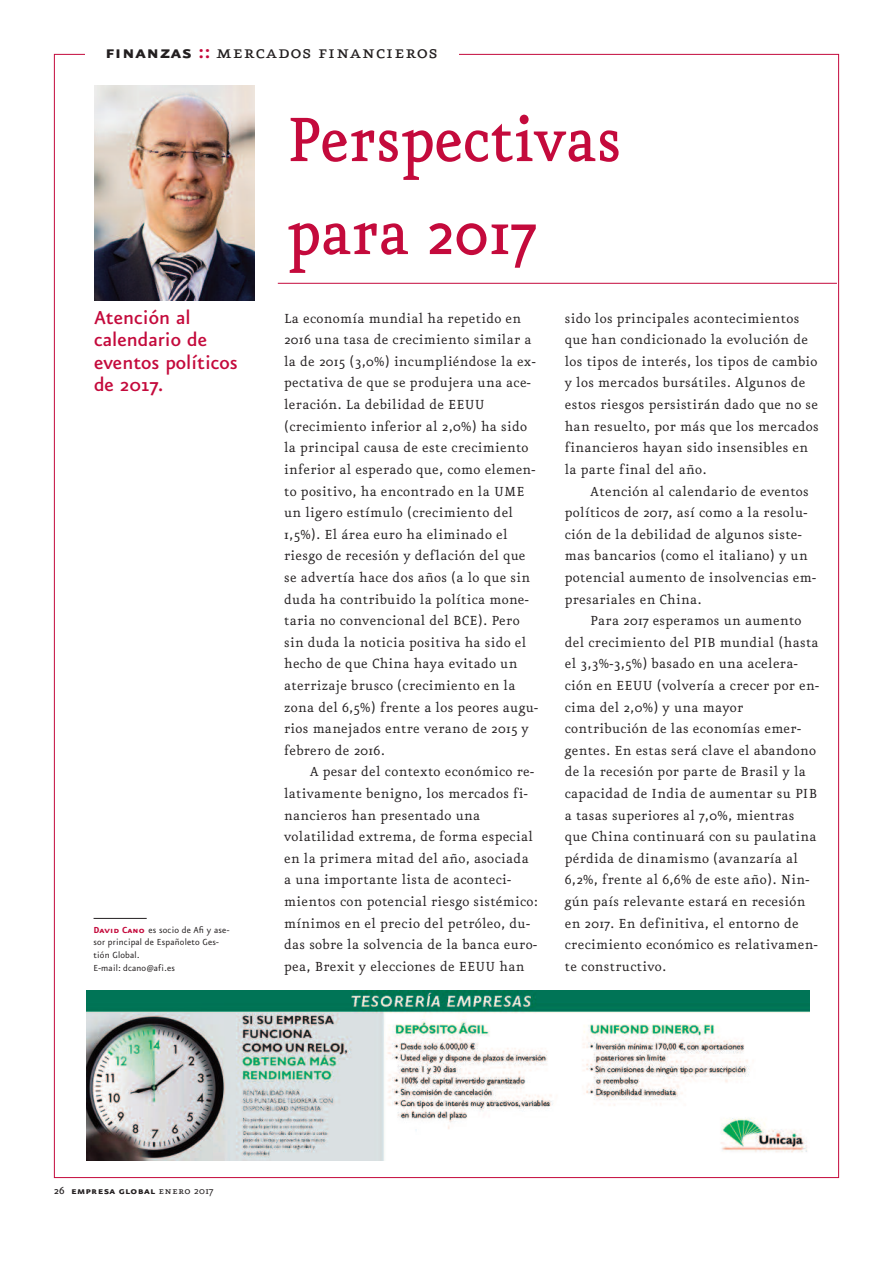
<style>
.page{position:relative;width:893px;height:1263px;background:#fff}
.page>*{position:absolute;margin:0;border:0;box-sizing:border-box;transform-origin:0 0}
.t1{font:500 75px/93px "Eureka";color:#c40a3c;scale:.9 1}
.t2{font:500 22.5px/22.5px "Eureka Sans";color:#c40a3c}
.t3{font:21.9px "Eureka Small Caps";letter-spacing:.025em;color:#231f20}
.t4{font:15.75px/21.6px "Eureka";letter-spacing:.02em;color:#231f20}
.t5{font:12px "Eureka Sans Bold Caps";letter-spacing:.025em;color:#231f20}
.t6{font:10.5px/12.8px "Eureka Sans";letter-spacing:.015em;color:#231f20}
.s1{font-family:"Eureka Sans Bold Caps"}
.s2{font-family:"Eureka Sans Bold Caps";color:#c40a3c}
.s3{font-family:"Eureka";font-weight:500}
.s4{font-family:"Eureka Small Caps"}
.s5{font-family:"Eureka"}
</style>
<div class="page">
<img style="left:87px;top:991px;width:723px;height:170px">
<img style="left:94px;top:86px;width:160px;height:214px">
<hr style="left:278px;top:283px;width:559px;height:1px;background:#c40a3c">
<hr style="left:94px;top:918px;width:53px;height:1px;background:#231f20">
<h3 class="t3" style="left:105px;top:41px;width:334px"><span class="s1">finanzas</span> <span class="s2">::</span> mercados financieros</h3>
<h2 class="t2" style="left:94px;top:305px;width:145px">Atención al calendario de eventos políticos de 2017.</h2>
<p class="t6" style="left:94px;top:923px;width:137px"><span class="s2">David Cano</span> es socio de Afi y ase&shy;sor principal de Españoleto Ges&shy;tión Global.<br>E-mail: dcano@afi.es</p>
<h1 class="t1" style="left:287px;top:96px;width:373px">Perspectivas para 2017</h1>
<p class="t4" style="left:284px;top:308px;width:256px">La economía mundial ha repetido en 2016 una tasa de crecimiento similar a la de 2015 (3,0%) incumpliéndose la ex&shy;pectativa de que se produjera una ace&shy;leración. La debilidad de EEUU (crecimiento inferior al 2,0%) ha sido la principal causa de este crecimiento inferior al esperado que, como elemen&shy;to positivo, ha encontrado en la UME un ligero estímulo (crecimiento del 1,5%). El área euro ha eliminado el riesgo de recesión y deflación del que se advertía hace dos años (a lo que sin duda ha contribuido la política mone&shy;taria no convencional del BCE). Pero sin duda la noticia positiva ha sido el hecho de que China haya evitado un aterrizaje brusco (crecimiento en la zona del 6,5%) frente a los peores augu&shy;rios manejados entre verano de 2015 y febrero de 2016.</p>
<p class="t4" style="left:284px;top:762px;width:255px;text-indent:26px">A pesar del contexto económico re&shy;lativamente benigno, los mercados fi&shy;nancieros han presentado una volatilidad extrema, de forma especial en la primera mitad del año, asociada a una importante lista de aconteci&shy;mientos con potencial riesgo sistémico: mínimos en el precio del petróleo, du&shy;das sobre la solvencia de la banca euro&shy;pea, Brexit y elecciones de EEUU han</p>
<p class="t4" style="left:565px;top:308px;width:255px">sido los principales acontecimientos que han condicionado la evolución de los tipos de interés, los tipos de cambio y los mercados bursátiles. Algunos de estos riesgos persistirán dado que no se han resuelto, por más que los mercados financieros hayan sido insensibles en la parte final del año.</p>
<p class="t4" style="left:565px;top:481px;width:253px;text-indent:26px">Atención al calendario de eventos políticos de 2017, así como a la resolu&shy;ción de la debilidad de algunos siste&shy;mas bancarios (como el italiano) y un potencial aumento de insolvencias em&shy;presariales en China.</p>
<p class="t4" style="left:565px;top:610px;width:256px;text-indent:26px">Para 2017 esperamos un aumento del crecimiento del PIB mundial (hasta el 3,3%-3,5%) basado en una acelera&shy;ción en EEUU (volvería a crecer por en&shy;cima del 2,0%) y una mayor contribución de las economías emer&shy;gentes. En estas será clave el abandono de la recesión por parte de Brasil y la capacidad de India de aumentar su PIB a tasas superiores al 7,0%, mientras que China continuará con su paulatina pérdida de dinamismo (avanzaría al 6,2%, frente al 6,6% de este año). Nin&shy;gún país relevante estará en recesión en 2017. En definitiva, el entorno de crecimiento económico es relativamen&shy;te constructivo.</p>
<p class="t5" style="left:54px;top:1184px;width:161px"><span class="s3">26</span> empresa global <span class="s4">enero</span> <span class="s5">2017</span></p>
</div>
